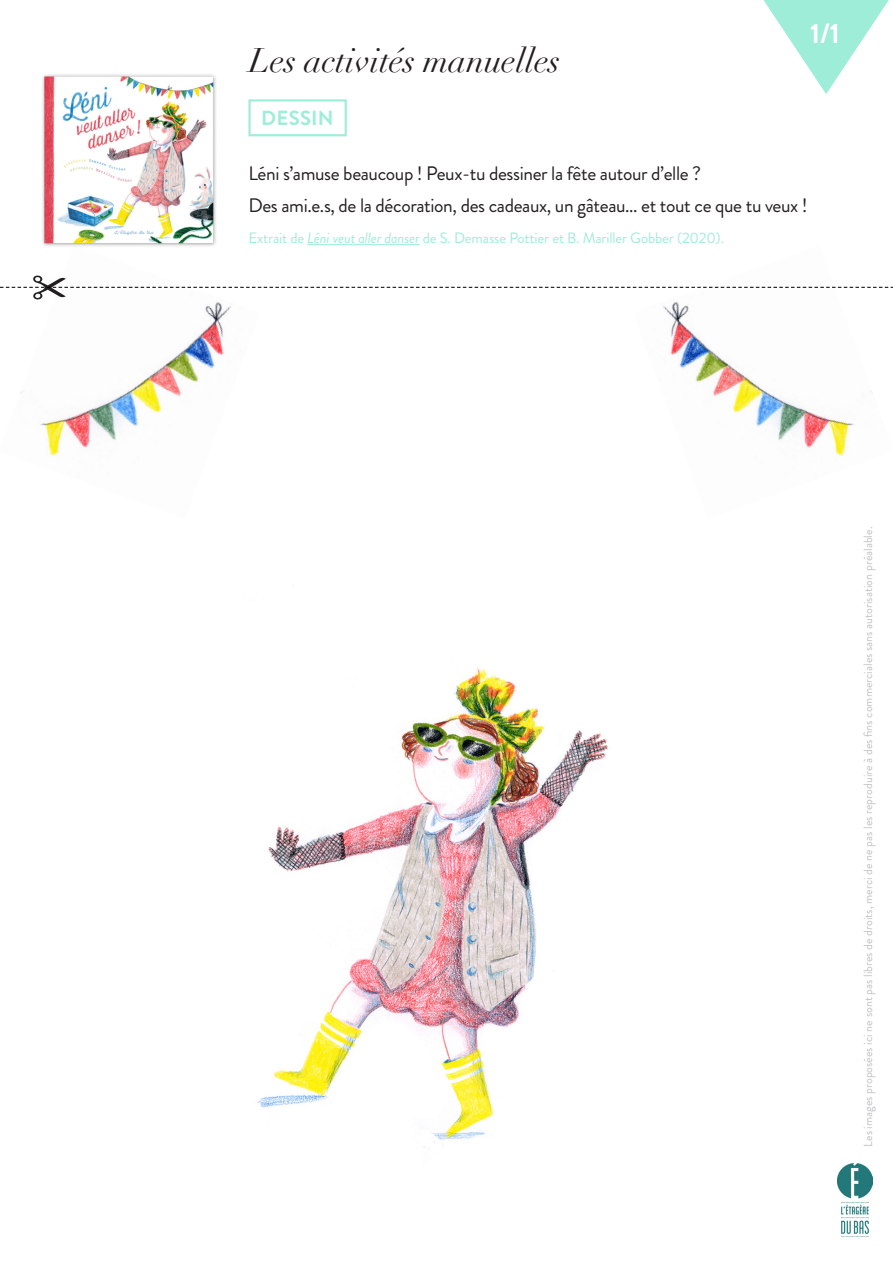
<style>
.page{position:relative;width:893px;height:1263px;background:#fff}
.page>*{position:absolute;margin:0;border:0;box-sizing:border-box;transform-origin:0 0}
.t1{font:33.3px "Didot LH Italic Os F";color:#231f20}
.t2{font:700 27.9px "Brandon Grotesque";color:#fff}
.t3{font:700 20.4px "Brandon Grotesque";letter-spacing:.01em;color:#9dedd9}
.t4{font:19.5px/31.5px "Brandon Grotesque";letter-spacing:-.02em;color:#231f20}
.t5{font:15px "Brandon Grotesque";letter-spacing:-.01em;color:#9dedd9}
.t6{font:12px "Brandon Grotesque";color:#c1c2c4}
.s1{font-style:italic}
</style>
<div class="page">
<svg style="left:260px;top:287px;width:373px;height:1px"></svg>
<img style="left:42px;top:74px;width:218px;height:171px">
<hr style="left:307px;top:244px;width:113px;height:1px;background:#9dedd9">
<svg style="left:763px;top:0;width:126px;height:94px"></svg>
<div style="left:248px;top:99px;width:99px;height:37px;border:2px solid #9dedd9"></div>
<img style="left:0;top:245px;width:260px;height:211px">
<img style="left:633px;top:286px;width:260px;height:170px">
<img style="left:258px;top:668px;width:350px;height:480px">
<img style="left:837px;top:1163px;width:35px;height:72px">
<h1 class="t1" style="left:249px;top:40px;width:313px">Les activités manuelles</h1>
<p class="t3" style="left:261px;top:104px;width:74px">DESSIN</p>
<h2 class="t2" style="left:810px;top:14px;width:31px">1/1</h2>
<p class="t4" style="left:248px;top:158px;width:561px">Léni s’amuse beaucoup ! Peux-tu dessiner la fête autour d’elle ?<br>Des ami.e.s, de la décoration, des cadeaux, un gâteau... et tout ce que tu veux !</p>
<p class="t5" style="left:248px;top:228px;width:477px">Extrait de <span class="s1">Léni veut aller danser</span> de S. Demasse Pottier et B. Mariller Gobber (2020).</p>
<p class="t6" style="left:860px;top:1147px;width:622px;rotate:-90deg">Les images proposées ici ne sont pas libres de droits, merci de ne pas les reproduire à des fins commerciales sans autorisation préalable.</p>
</div>
